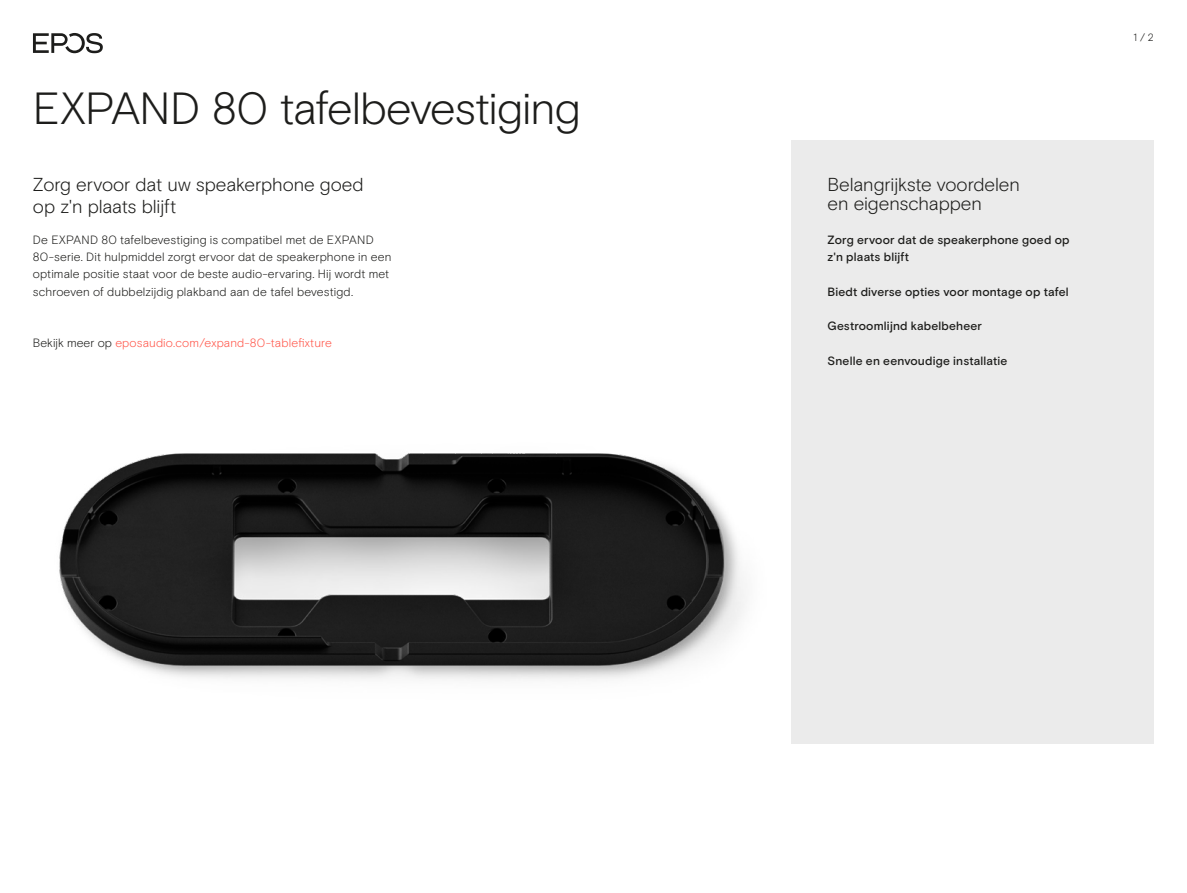
<style>
.page{position:relative;width:1187px;height:893px;background:#fff}
.page>*{position:absolute;margin:0;border:0;box-sizing:border-box;transform-origin:0 0}
.EPOS_headline_32_reg{font:300 45px "EPOS Basis";letter-spacing:-.025em;color:#1d1d1b}
.EPOS_lead_intro_12_5{font:300 18.75px/18.8px "EPOS Basis";letter-spacing:-.005em;color:#1d1d1b}
.EPOS_bodytext{font:300 12px/17.2px "EPOS Basis";letter-spacing:.01em;color:#1d1d1b}
.EPOS_bodytext-2{font:500 12px/17.2px "EPOS Basis";letter-spacing:.015em;color:#1d1d1b}
.EPOS_bodytext-3{font:300 12px "EPOS Basis";letter-spacing:.01em;color:#ff5549}
.t1{font:300 10.5px "EPOS Basis";color:#1d1d1b}
.s1{color:#1d1d1b}
</style>
<div class="page">
<img style="left:59px;top:453px;width:686px;height:227px">
<svg style="left:33px;top:33px;width:70px;height:20px"></svg>
<div style="left:791px;top:140px;width:362px;height:604px;background:#ebebeb"></div>
<p class="EPOS_headline_32_reg" style="left:33px;top:82px;width:549px">EXPAND 80 tafelbevestiging</p>
<p class="EPOS_lead_intro_12_5" style="left:33px;top:174px;width:332px;line-height:21.8px">Zorg ervoor dat uw speakerphone goed op z'n plaats blijft</p>
<p class="EPOS_bodytext" style="left:33px;top:231px;width:360px">De EXPAND 80 tafelbevestiging is compatibel met de EXPAND 80-serie. Dit hulpmiddel zorgt ervoor dat de speakerphone in een optimale positie staat voor de beste audio-ervaring. Hij wordt met schroeven of dubbelzijdig plakband aan de tafel bevestigd.</p>
<p class="EPOS_bodytext-3" style="left:33px;top:336px;width:300px"><span class="s1">Bekijk meer op</span> eposaudio.com/expand-80-tablefixture</p>
<p class="EPOS_lead_intro_12_5" style="left:827px;top:175px;width:194px">Belangrijkste voordelen en eigenschappen</p>
<p class="EPOS_bodytext-2" style="left:827px;top:231px;width:243px">Zorg ervoor dat de speakerphone goed op z'n plaats blijft</p>
<p class="EPOS_bodytext-2" style="left:827px;top:283px;width:243px">Biedt diverse opties voor montage op tafel</p>
<p class="EPOS_bodytext-2" style="left:827px;top:318px;width:156px">Gestroomlijnd kabelbeheer</p>
<p class="EPOS_bodytext-2" style="left:827px;top:352px;width:181px">Snelle en eenvoudige installatie</p>
<p class="t1" style="left:1133px;top:31px;width:22px">1 / 2</p>
</div>
